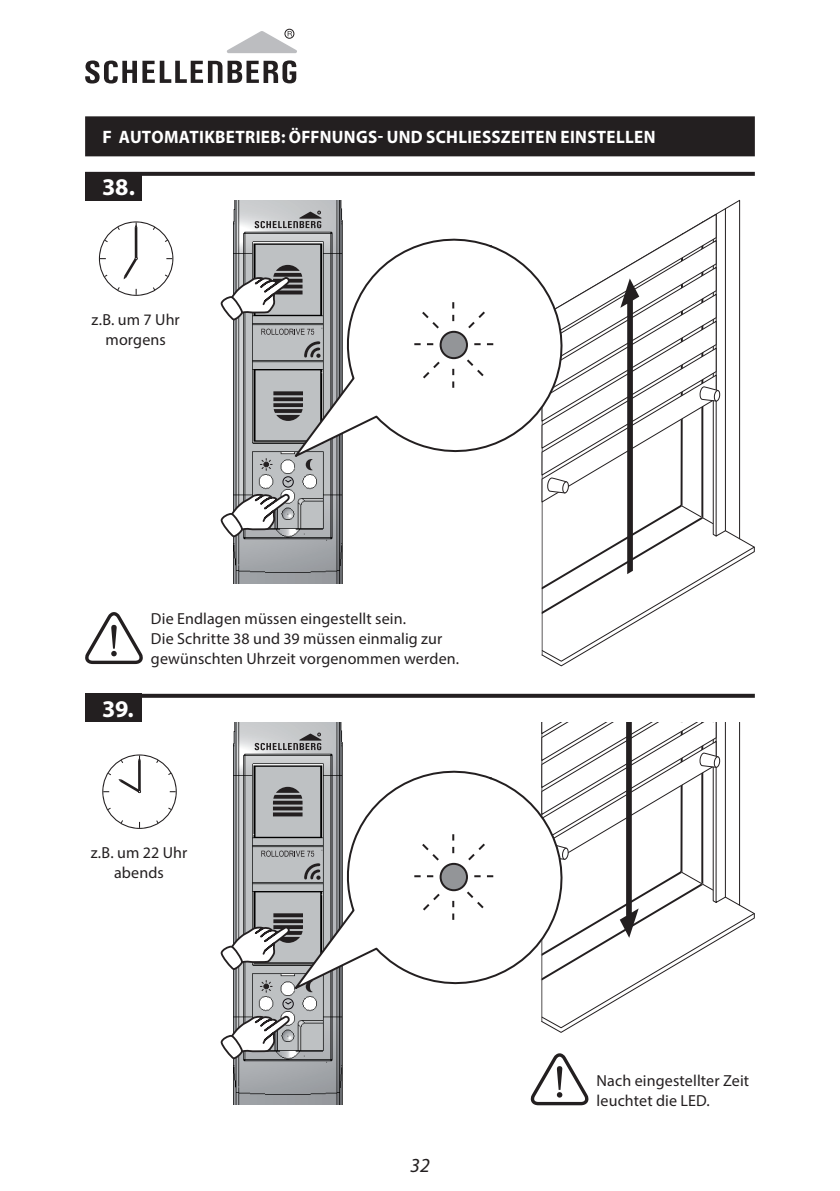
<style>
.page{position:relative;width:840px;height:1191px;background:#fff}
.page>*{position:absolute;margin:0;border:0;box-sizing:border-box;transform-origin:0 0}
.t1{font:700 24px "Myriad Pro";color:#fff}
.t2{font:italic 20px "Myriad Pro";color:#231f20}
.t3{font:700 18px "Myriad Pro";letter-spacing:.02em;color:#fff}
.t4{font:16px/20px "Myriad Pro";letter-spacing:.01em;color:#231f20}
</style>
<div class="page">
<div style="left:284px;top:29px;width:10px;height:10px;border:1px solid #231f20;border-radius:50%"></div>
<svg style="left:85px;top:60px;width:211px;height:24px"></svg>
<svg style="left:227px;top:31px;width:70px;height:22px"></svg>
<div style="left:85px;top:116px;width:669px;height:40px;background:#231f20"></div>
<svg style="left:142px;top:172px;width:612px;height:4px;background:#2b2728"></svg>
<div style="left:85px;top:172px;width:57px;height:28px;background:#231f20"></div>
<svg style="left:541px;top:199px;width:214px;height:467px"></svg>
<svg style="left:541px;top:722px;width:214px;height:311px"></svg>
<svg style="left:142px;top:694px;width:612px;height:4px;background:#2d292a"></svg>
<div style="left:85px;top:694px;width:57px;height:28px;background:#231f20"></div>
<img style="left:233px;top:200px;width:110px;height:383px">
<svg style="left:260px;top:458px;width:12px;height:12px"></svg>
<svg style="left:305px;top:465px;width:8px;height:5px"></svg>
<svg style="left:273px;top:391px;width:16px;height:30px"></svg>
<div style="left:282px;top:476px;width:11px;height:11px;border:1px solid #0f0c12;border-radius:50%"></div>
<svg style="left:284px;top:479px;width:8px;height:4px"></svg>
<svg style="left:254px;top:211px;width:67px;height:17px"></svg>
<svg style="left:261px;top:329px;width:28px;height:30px"></svg>
<svg style="left:220px;top:265px;width:69px;height:55px"></svg>
<svg style="left:220px;top:494px;width:69px;height:43px"></svg>
<img style="left:233px;top:722px;width:110px;height:383px">
<svg style="left:273px;top:787px;width:16px;height:29px"></svg>
<svg style="left:260px;top:980px;width:12px;height:12px"></svg>
<div style="left:282px;top:998px;width:11px;height:11px;border:1px solid #0f0c12;border-radius:50%"></div>
<svg style="left:284px;top:1001px;width:8px;height:4px"></svg>
<svg style="left:254px;top:733px;width:67px;height:17px"></svg>
<svg style="left:261px;top:850px;width:28px;height:6px"></svg>
<svg style="left:220px;top:913px;width:69px;height:57px"></svg>
<svg style="left:220px;top:1015px;width:69px;height:44px"></svg>
<svg style="left:99px;top:221px;width:74px;height:75px"></svg>
<svg style="left:102px;top:754px;width:75px;height:75px"></svg>
<svg style="left:289px;top:226px;width:285px;height:239px"></svg>
<div style="left:440px;top:332px;width:26px;height:26px;background:#939598;border-radius:50%"></div>
<div style="left:439px;top:331px;width:28px;height:28px;border:2px solid #231f20;border-radius:50%"></div>
<svg style="left:474px;top:343px;width:19px;height:2px"></svg>
<svg style="left:414px;top:343px;width:19px;height:2px"></svg>
<svg style="left:420px;top:309px;width:21px;height:22px"></svg>
<svg style="left:464px;top:357px;width:21px;height:21px"></svg>
<svg style="left:466px;top:309px;width:21px;height:21px"></svg>
<svg style="left:420px;top:359px;width:21px;height:21px"></svg>
<svg style="left:452px;top:369px;width:2px;height:19px"></svg>
<svg style="left:452px;top:302px;width:2px;height:19px"></svg>
<svg style="left:289px;top:758px;width:285px;height:238px"></svg>
<div style="left:440px;top:864px;width:26px;height:26px;background:#939598;border-radius:50%"></div>
<div style="left:439px;top:863px;width:28px;height:28px;border:2px solid #231f20;border-radius:50%"></div>
<svg style="left:474px;top:875px;width:19px;height:2px"></svg>
<svg style="left:414px;top:875px;width:19px;height:2px"></svg>
<svg style="left:420px;top:841px;width:21px;height:21px"></svg>
<svg style="left:464px;top:889px;width:21px;height:21px"></svg>
<svg style="left:466px;top:841px;width:21px;height:21px"></svg>
<svg style="left:420px;top:891px;width:21px;height:21px"></svg>
<svg style="left:452px;top:901px;width:2px;height:19px"></svg>
<svg style="left:452px;top:834px;width:2px;height:19px"></svg>
<svg style="left:85px;top:612px;width:58px;height:52px"></svg>
<svg style="left:530px;top:1053px;width:58px;height:52px"></svg>
<p class="t3" style="left:102px;top:128px;width:554px">F AUTOMATIKBETRIEB: ÖFFNUNGS- UND SCHLIESSZEITEN EINSTELLEN</p>
<h1 class="t1" style="left:102px;top:175px;width:34px">38.</h1>
<p class="t4" style="left:91px;top:310px;width:90px;text-align:center">z.B. um 7 Uhr morgens</p>
<h1 class="t1" style="left:102px;top:696px;width:33px">39.</h1>
<p class="t4" style="left:151px;top:609px;width:309px">Die Endlagen müssen eingestellt sein.<br>Die Schritte 38 und 39 müssen einmalig zur gewünschten Uhrzeit vorgenommen werden.</p>
<p class="t4" style="left:91px;top:843px;width:98px;text-align:center">z.B. um 22 Uhr abends</p>
<p class="t2" style="left:410px;top:1157px;width:21px">32</p>
<p class="t4" style="left:596px;top:1070px;width:154px">Nach eingestellter Zeit leuchtet die LED.</p>
</div>
